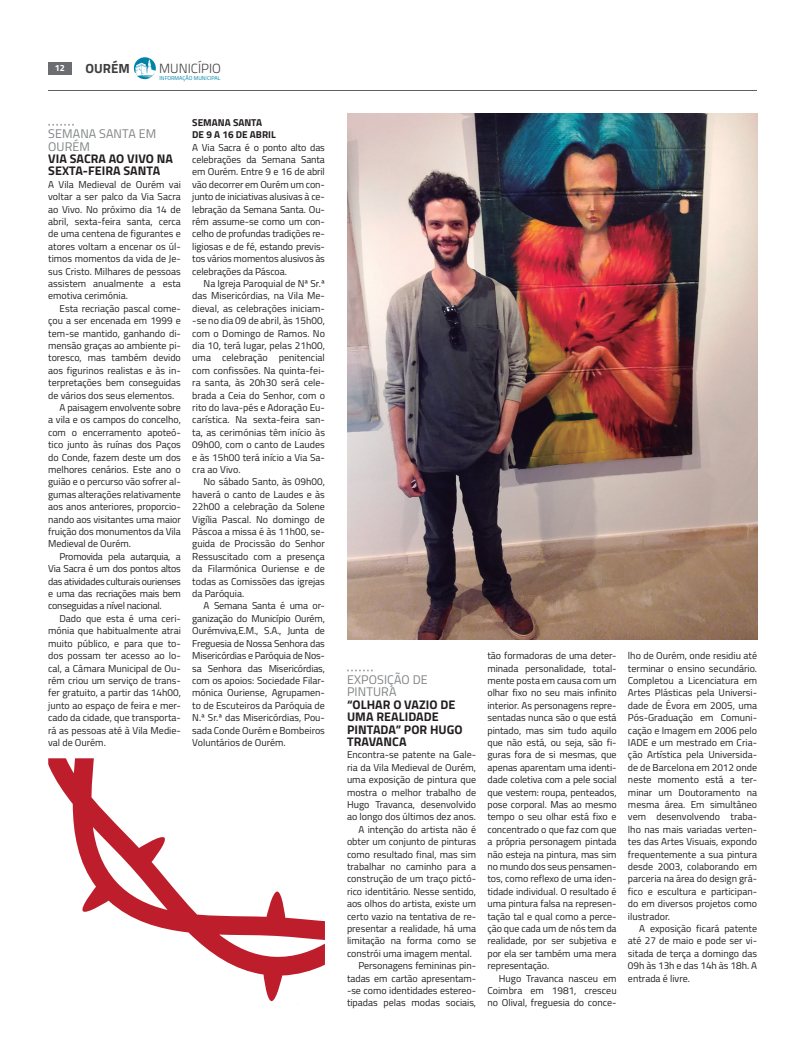
<style>
.page{position:relative;width:794px;height:1049px;background:#fff}
.page>*{position:absolute;margin:0;border:0;box-sizing:border-box;transform-origin:0 0}
.t1{font:300 13.3px "Titillium";color:#3e3e3f}
.t2{font:700 13.3px "Titillium";color:#3e3e3f}
.t3{font:700 12.5px/12.4px "Titillium";letter-spacing:.005em;color:#231f20}
.t4{font:12.5px/12.4px "Titillium";letter-spacing:.01em;color:#808285}
.t5{font:10px/12.4px "Titillium Web";color:#231f20;text-align:justify}
.t6{font:10px "Titillium Web";letter-spacing:-.025em;color:#231f20}
.t7{font:700 10px/12.4px "Titillium Web";color:#231f20}
.t8{font:700 9px "Titillium";color:#fff}
.t9{font:5.5px "Titillium";color:#0083a8}
</style>
<div class="page">
<div style="left:48px;top:62px;width:24px;height:13px;background:#6c6d70"></div>
<svg style="left:134px;top:57px;width:22px;height:22px"></svg>
<hr style="left:48px;top:90px;width:709px;height:1px;background:#606063">
<svg style="left:48px;top:124px;width:26px;height:2px"></svg>
<svg style="left:347px;top:669px;width:26px;height:2px"></svg>
<img style="left:347px;top:113px;width:410px;height:527px">
<svg style="left:48px;top:758px;width:277px;height:243px"></svg>
<img style="left:304px;top:980px;width:21px;height:1px">
<div style="left:41px;top:941px;width:145px;height:82px;background:#fff"></div>
<div style="left:175px;top:974px;width:40px;height:58px;background:#fff"></div>
<div style="left:300px;top:981px;width:29px;height:32px;background:#fff"></div>
<p class="t8" style="left:55px;top:61px;width:12px">12</p>
<h1 class="t2" style="left:86px;top:58px;width:46px">OURÉM</h1>
<h1 class="t1" style="left:159px;top:59px;width:63px">MUNICÍPIO</h1>
<p class="t9" style="left:160px;top:74px;width:62px">INFORMAÇÃO MUNICIPAL</p>
<p class="t4" style="left:48px;top:127px;width:109px">SEMANA SANTA EM<br>OURÉM</p>
<p class="t3" style="left:48px;top:152px;width:126px">VIA SACRA AO VIVO NA<br>SEXTA-FEIRA SANTA</p>
<p class="t5" style="left:48px;top:178px;width:134px">A Vila Medieval de Ourém vai voltar a ser palco da Via Sacra ao Vivo. No próximo dia 14 de abril, sexta-feira santa, cerca de uma centena de figurantes e atores voltam a encenar os úl&shy;timos momentos da vida de Je&shy;sus Cristo. Milhares de pessoas assistem anualmente a esta emotiva cerimónia.</p>
<p class="t5" style="left:59px;top:302px;width:123px">Esta recriação pascal come-</p>
<p class="t5" style="left:48px;top:314px;width:134px">çou a ser encenada em 1999 e</p>
<p class="t5" style="left:48px;top:326px;width:134px">tem-se mantido, ganhando di-</p>
<p class="t5" style="left:48px;top:339px;width:134px">mensão graças ao ambiente pi-</p>
<p class="t5" style="left:48px;top:351px;width:134px">toresco, mas também devido</p>
<p class="t5" style="left:48px;top:364px;width:134px">aos figurinos realistas e às in-</p>
<p class="t5" style="left:48px;top:376px;width:134px">terpretações bem conseguidas</p>
<p class="t5" style="left:48px;top:388px;width:128px">de vários dos seus elementos.</p>
<p class="t5" style="left:59px;top:401px;width:123px">A paisagem envolvente sobre</p>
<p class="t5" style="left:48px;top:413px;width:134px">a vila e os campos do concelho,</p>
<p class="t5" style="left:48px;top:426px;width:134px">com o encerramento apoteó-</p>
<p class="t5" style="left:48px;top:438px;width:134px">tico junto às ruínas dos Paços</p>
<p class="t5" style="left:48px;top:450px;width:134px">do Conde, fazem deste um dos</p>
<p class="t5" style="left:48px;top:463px;width:134px">melhores cenários. Este ano o</p>
<p class="t5" style="left:48px;top:475px;width:134px">guião e o percurso vão sofrer al-</p>
<p class="t5" style="left:48px;top:488px;width:134px">gumas alterações relativamente</p>
<p class="t5" style="left:48px;top:500px;width:134px">aos anos anteriores, proporcio-</p>
<p class="t5" style="left:48px;top:512px;width:134px">nando aos visitantes uma maior</p>
<p class="t5" style="left:48px;top:525px;width:134px">fruição dos monumentos da Vila</p>
<p class="t5" style="left:48px;top:537px;width:84px">Medieval de Ourém.</p>
<p class="t6" style="left:59px;top:549px;width:123px">Promovida pela autarquia, a</p>
<p class="t6" style="left:48px;top:561px;width:134px">Via Sacra é um dos pontos altos</p>
<p class="t6" style="left:48px;top:574px;width:134px">das atividades culturais ourienses</p>
<p class="t6" style="left:48px;top:586px;width:134px">e uma das recriações mais bem</p>
<p class="t6" style="left:48px;top:599px;width:115px">conseguidas a nível nacional.</p>
<p class="t5" style="left:59px;top:612px;width:123px">Dado que esta é uma ceri-</p>
<p class="t5" style="left:48px;top:624px;width:134px">mónia que habitualmente atrai</p>
<p class="t5" style="left:48px;top:636px;width:134px">muito público, e para que to-</p>
<p class="t5" style="left:48px;top:649px;width:134px">dos possam ter acesso ao lo-</p>
<p class="t5" style="left:48px;top:661px;width:134px">cal, a Câmara Municipal de Ou-</p>
<p class="t5" style="left:48px;top:674px;width:134px">rém criou um serviço de trans-</p>
<p class="t5" style="left:48px;top:686px;width:134px">fer gratuito, a partir das 14h00,</p>
<p class="t5" style="left:48px;top:698px;width:134px">junto ao espaço de feira e mer-</p>
<p class="t5" style="left:48px;top:711px;width:134px">cado da cidade, que transporta-</p>
<p class="t5" style="left:48px;top:723px;width:134px">rá as pessoas até à Vila Medie-</p>
<p class="t5" style="left:48px;top:736px;width:59px">val de Ourém.</p>
<p class="t7" style="left:192px;top:116px;width:85px">SEMANA SANTA<br>DE 9 A 16 DE ABRIL</p>
<p class="t5" style="left:192px;top:140px;width:134px">A Via Sacra é o ponto alto das celebrações da Semana Santa em Ourém. Entre 9 e 16 de abril vão decorrer em Ourém um con&shy;junto de iniciativas alusivas à ce&shy;lebração da Semana Santa. Ou&shy;rém assume-se como um con&shy;celho de profundas tradições re&shy;ligiosas e de fé, estando previs&shy;tos vários momentos alusivos às celebrações da Páscoa.</p>
<p class="t5" style="left:192px;top:277px;width:134px;text-indent:11px">Na Igreja Paroquial de Nª Sr.ª das Misericórdias, na Vila Me&shy;dieval, as celebrações iniciam--se no dia 09 de abril, às 15h00, com o Domingo de Ramos. No dia 10, terá lugar, pelas 21h00, uma celebração penitencial com confissões. Na quinta-fei&shy;ra santa, às 20h30 será cele&shy;brada a Ceia do Senhor, com o rito do lava-pés e Adoração Eu&shy;carística. Na sexta-feira san&shy;ta, as cerimónias têm início às 09h00, com o canto de Laudes e às 15h00 terá início a Via Sa&shy;cra ao Vivo.</p>
<p class="t5" style="left:192px;top:475px;width:134px;text-indent:11px">No sábado Santo, às 09h00, haverá o canto de Laudes e às 22h00 a celebração da Solene Vigília Pascal. No domingo de Páscoa a missa é às 11h00, se&shy;guida de Procissão do Senhor Ressuscitado com a presença da Filarmónica Ouriense e de todas as Comissões das igrejas da Paróquia.</p>
<p class="t5" style="left:192px;top:599px;width:134px;text-indent:11px">A Semana Santa é uma or&shy;ganização do Município Ourém, Ourémviva,E.M., S.A., Junta de Freguesia de Nossa Senhora das Misericórdias e Paróquia de Nos&shy;sa Senhora das Misericórdias, com os apoios: Sociedade Filar&shy;mónica Ouriense, Agrupamen&shy;to de Escuteiros da Paróquia de N.ª Sr.ª das Misericórdias, Pou&shy;sada Conde Ourém e Bombeiros Voluntários de Ourém.</p>
<p class="t4" style="left:347px;top:673px;width:82px">EXPOSIÇÃO DE<br>PINTURA</p>
<p class="t3" style="left:347px;top:697px;width:117px">“OLHAR O VAZIO DE<br>UMA REALIDADE<br>PINTADA” POR HUGO<br>TRAVANCA</p>
<p class="t5" style="left:347px;top:748px;width:131px">Encontra-se patente na Gale-</p>
<p class="t5" style="left:347px;top:760px;width:131px">ria da Vila Medieval de Ourém,</p>
<p class="t5" style="left:347px;top:773px;width:131px">uma exposição de pintura que</p>
<p class="t5" style="left:347px;top:785px;width:131px">mostra o melhor trabalho de</p>
<p class="t5" style="left:347px;top:798px;width:131px">Hugo Travanca, desenvolvido</p>
<p class="t5" style="left:347px;top:810px;width:130px">ao longo dos últimos dez anos.</p>
<p class="t5" style="left:358px;top:822px;width:119px">A intenção do artista não é</p>
<p class="t5" style="left:347px;top:835px;width:131px">obter um conjunto de pinturas</p>
<p class="t5" style="left:347px;top:847px;width:131px">como resultado final, mas sim</p>
<p class="t5" style="left:347px;top:860px;width:131px">trabalhar no caminho para a</p>
<p class="t5" style="left:347px;top:872px;width:131px">construção de um traço pictó-</p>
<p class="t5" style="left:347px;top:884px;width:131px">rico identitário. Nesse sentido,</p>
<p class="t5" style="left:347px;top:897px;width:131px">aos olhos do artista, existe um</p>
<p class="t5" style="left:347px;top:909px;width:131px">certo vazio na tentativa de re-</p>
<p class="t5" style="left:347px;top:922px;width:131px">presentar a realidade, há uma</p>
<p class="t5" style="left:347px;top:934px;width:131px">limitação na forma como se</p>
<p class="t5" style="left:347px;top:946px;width:127px">constrói uma imagem mental.</p>
<p class="t5" style="left:358px;top:959px;width:119px">Personagens femininas pin-</p>
<p class="t5" style="left:347px;top:971px;width:131px">tadas em cartão apresentam-</p>
<p class="t5" style="left:347px;top:984px;width:131px">-se como identidades estereo-</p>
<p class="t5" style="left:347px;top:996px;width:131px">tipadas pelas modas sociais,</p>
<p class="t5" style="left:487px;top:649px;width:131px">tão formadoras de uma deter&shy;minada personalidade, total&shy;mente posta em causa com um olhar fixo no seu mais infinito interior. As personagens repre&shy;sentadas nunca são o que está pintado, mas sim tudo aquilo que não está, ou seja, são fi&shy;guras fora de si mesmas, que apenas aparentam uma identi&shy;dade coletiva com a pele social que vestem: roupa, penteados, pose corporal. Mas ao mesmo tempo o seu olhar está fixo e concentrado o que faz com que a própria personagem pintada não esteja na pintura, mas sim no mundo dos seus pensamen&shy;tos, como reflexo de uma iden&shy;tidade individual. O resultado é uma pintura falsa na represen&shy;tação tal e qual como a perce&shy;ção que cada um de nós tem da realidade, por ser subjetiva e por ela ser também uma mera representação.</p>
<p class="t5" style="left:487px;top:971px;width:131px;text-indent:11px">Hugo Travanca nasceu em Coimbra em 1981, cresceu no Olival, freguesia do conce-</p>
<p class="t5" style="left:628px;top:649px;width:131px">lho de Ourém, onde residiu até terminar o ensino secundário.<br>Completou a Licenciatura em Artes Plásticas pela Universi&shy;dade de Évora em 2005, uma Pós-Graduação em Comuni&shy;cação e Imagem em 2006 pelo IADE e um mestrado em Cria&shy;ção Artística pela Universida&shy;de de Barcelona em 2012 onde neste momento está a ter&shy;minar um Doutoramento na mesma área. Em simultâneo vem desenvolvendo traba&shy;lho nas mais variadas verten&shy;tes das Artes Visuais, expondo frequentemente a sua pintura desde 2003, colaborando em parceria na área do design grá&shy;fico e escultura e participan&shy;do em diversos projetos como ilustrador.</p>
<p class="t5" style="left:628px;top:922px;width:131px;text-indent:11px">A exposição ficará patente até 27 de maio e pode ser vi&shy;sitada de terça a domingo das 09h às 13h e das 14h às 18h. A entrada é livre.</p>
</div>
